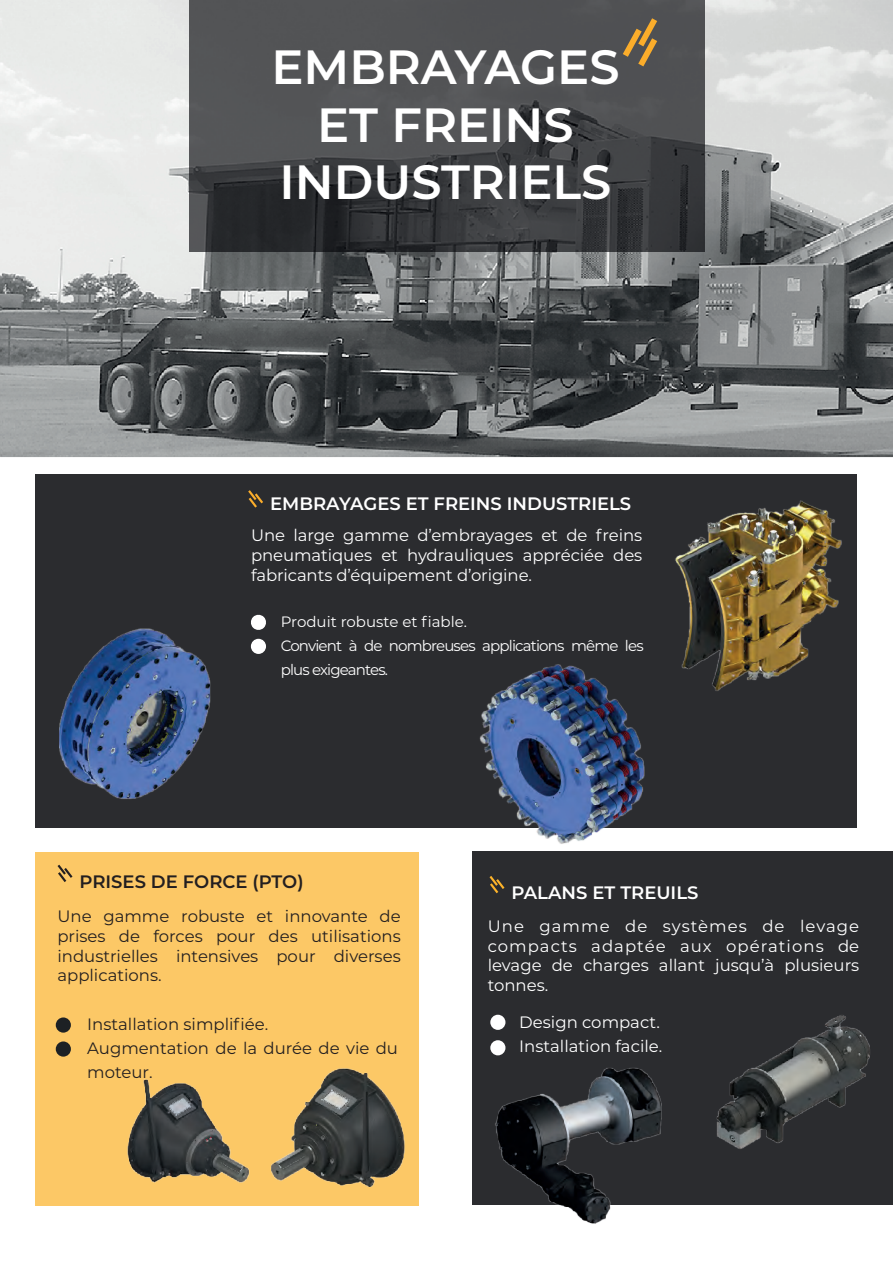
<style>
.page{position:relative;width:893px;height:1263px;background:#fff}
.page>*{position:absolute;margin:0;border:0;box-sizing:border-box;transform-origin:0 0}
.t1{font:600 48px/57.6px "Montserrat";color:#fff;text-align:center}
.t2{font:600 18px "Montserrat";color:#fff}
.t3{font:600 18px "Montserrat";color:#231f20}
.t4{font:16.5px/19.8px "Montserrat";color:#fff;text-align:justify}
.t5{font:16.5px/19.8px "Montserrat";color:#231f20;text-align:justify}
.t6{font:15px/24px "Montserrat";letter-spacing:-.055em;color:#fff}
</style>
<div class="page">
<img style="left:0;top:0;width:893px;height:458px">
<svg style="left:189px;top:0;width:515px;height:251px;background:#454749"></svg>
<div style="left:35px;top:852px;width:384px;height:353px;background:#fcc866"></div>
<div style="left:35px;top:474px;width:822px;height:353px;background:#2b2c2f"></div>
<div style="left:472px;top:851px;width:421px;height:353px;background:#2b2c2f"></div>
<svg style="left:623px;top:18px;width:34px;height:48px;background:#836c46"></svg>
<svg style="left:489px;top:876px;width:15px;height:17px"></svg>
<div style="left:490px;top:1015px;width:15px;height:15px;background:#fff;border-radius:50%"></div>
<div style="left:490px;top:1040px;width:15px;height:15px;background:#fff;border-radius:50%"></div>
<svg style="left:58px;top:865px;width:15px;height:17px"></svg>
<div style="left:56px;top:1017px;width:15px;height:16px;background:#1d2124;border-radius:50%"></div>
<div style="left:56px;top:1041px;width:15px;height:16px;background:#1d2124;border-radius:50%"></div>
<svg style="left:248px;top:490px;width:15px;height:18px"></svg>
<svg style="left:251px;top:614px;width:15px;height:16px"></svg>
<div style="left:251px;top:639px;width:15px;height:15px;background:#fff;border-radius:50%"></div>
<img style="left:127px;top:1079px;width:123px;height:104px">
<img style="left:271px;top:1068px;width:134px;height:119px">
<img style="left:59px;top:628px;width:152px;height:171px">
<img style="left:457px;top:664px;width:210px;height:180px">
<img style="left:656px;top:500px;width:186px;height:194px">
<img style="left:486px;top:1048px;width:188px;height:176px">
<img style="left:716px;top:1015px;width:154px;height:134px">
<h1 class="t1" style="left:271px;top:36px;width:350px">EMBRAYAGES<br>ET FREINS<br>INDUSTRIELS</h1>
<p class="t2" style="left:270px;top:490px;width:363px">EMBRAYAGES ET FREINS INDUSTRIELS</p>
<p class="t4" style="left:251px;top:525px;width:393px">Une large gamme d’embrayages et de freins pneumatiques et hydrauliques appréciée des fabricants d’équipement d’origine.</p>
<p class="t6" style="left:281px;top:609px;width:364px">Produit robuste et fiable.<br>Convient à de nombreuses applications même les plus exigeantes.</p>
<p class="t3" style="left:80px;top:869px;width:226px">PRISES DE FORCE (PTO)</p>
<p class="t5" style="left:57px;top:906px;width:345px">Une gamme robuste et innovante de prises de forces pour des utilisations industrielles intensives pour diverses applications.</p>
<p class="t5" style="left:87px;top:1011px;width:312px;line-height:24px;text-align:left">Installation simplifiée.<br>Augmentation de la durée de vie du moteur.</p>
<p class="t2" style="left:511px;top:880px;width:188px">PALANS ET TREUILS</p>
<p class="t4" style="left:488px;top:915px;width:373px">Une gamme de systèmes de levage compacts adaptée aux opérations de levage de charges allant jusqu’à plusieurs tonnes.</p>
<p class="t4" style="left:519px;top:1010px;width:145px;line-height:24px">Design compact.<br>Installation facile.</p>
</div>
